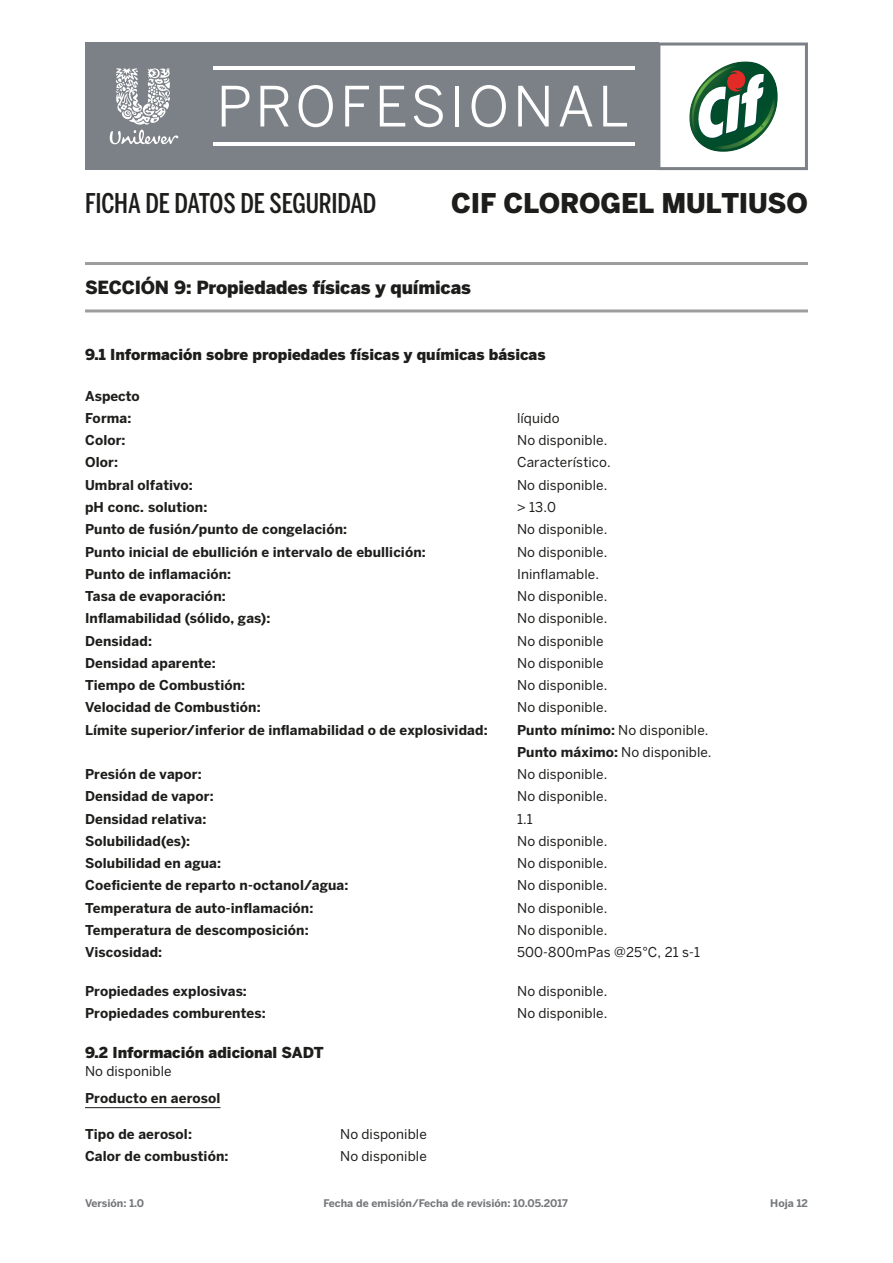
<style>
.page{position:relative;width:893px;height:1263px;background:#fff}
.page>*{position:absolute;margin:0;border:0;box-sizing:border-box;transform-origin:0 0}
.t1{font:500 27px "Benton Sans Comp";letter-spacing:-.005em;color:#1d1d1b}
.t2{font:900 27px "Benton Sans";letter-spacing:-.01em;color:#1d1d1b}
.t3{font:900 18px "Benton Sans";letter-spacing:-.015em;color:#1d1d1b}
.t4{font:900 15px "Benton Sans";color:#1d1d1b}
.t5{font:700 13.5px/22.2px "Benton Sans";letter-spacing:.01em;color:#1d1d1b}
.t6{font:13.5px/22.2px "Benton Sans";letter-spacing:.005em;color:#1d1d1b}
.t7{font:700 10.5px "Benton Sans";color:#76787b}
.s1{font-weight:700}
</style>
<div class="page">
<div style="left:85px;top:43px;width:574px;height:127px;background:#7b8187"></div>
<svg style="left:110px;top:68px;width:68px;height:76px"></svg>
<svg style="left:222px;top:86px;width:27px;height:40px"></svg>
<svg style="left:260px;top:86px;width:29px;height:40px"></svg>
<svg style="left:299px;top:85px;width:34px;height:42px"></svg>
<svg style="left:345px;top:86px;width:24px;height:40px"></svg>
<svg style="left:380px;top:86px;width:25px;height:40px"></svg>
<svg style="left:414px;top:85px;width:29px;height:42px"></svg>
<hr style="left:455px;top:86px;width:4px;height:40px;background:#fff">
<svg style="left:472px;top:85px;width:34px;height:42px"></svg>
<svg style="left:518px;top:86px;width:31px;height:40px"></svg>
<svg style="left:559px;top:86px;width:33px;height:40px"></svg>
<svg style="left:603px;top:86px;width:24px;height:40px"></svg>
<hr style="left:213px;top:143px;width:421px;height:3px;background:#fff">
<hr style="left:213px;top:67px;width:421px;height:3px;background:#fff">
<svg style="left:659px;top:43px;width:149px;height:127px"></svg>
<hr style="left:85px;top:262px;width:723px;height:3px;background:#9d9d9d">
<hr style="left:85px;top:1107px;width:135px;height:1px;background:#1d1d1b">
<hr style="left:85px;top:309px;width:723px;height:3px;background:#9d9d9d">
<h1 class="t1" style="left:85px;top:187px;width:293px">FICHA DE DATOS DE SEGURIDAD</h1>
<h1 class="t2" style="left:451px;top:187px;width:358px">CIF CLOROGEL MULTIUSO</h1>
<h2 class="t3" style="left:85px;top:277px;width:387px">SECCIÓN 9: Propiedades físicas y químicas</h2>
<p class="t4" style="left:85px;top:346px;width:462px">9.1 Información sobre propiedades físicas y químicas básicas</p>
<p class="t5" style="left:85px;top:384px;width:56px">Aspecto<br>Forma:</p>
<p class="t6" style="left:517px;top:407px;width:44px">líquido</p>
<p class="t5" style="left:85px;top:429px;width:42px">Color:</p>
<p class="t6" style="left:517px;top:429px;width:92px">No disponible.</p>
<p class="t5" style="left:85px;top:451px;width:34px">Olor:</p>
<p class="t6" style="left:517px;top:451px;width:95px">Característico.</p>
<p class="t5" style="left:85px;top:473px;width:109px">Umbral olfativo:</p>
<p class="t6" style="left:517px;top:474px;width:92px">No disponible.</p>
<p class="t5" style="left:85px;top:496px;width:124px">pH conc. solution:</p>
<p class="t6" style="left:517px;top:496px;width:41px">&gt; 13.0</p>
<p class="t5" style="left:85px;top:518px;width:264px">Punto de fusión/punto de congelación:</p>
<p class="t6" style="left:517px;top:518px;width:92px">No disponible.</p>
<p class="t5" style="left:85px;top:540px;width:342px">Punto inicial de ebullición e intervalo de ebullición:</p>
<p class="t6" style="left:517px;top:540px;width:92px">No disponible.</p>
<p class="t5" style="left:85px;top:562px;width:148px">Punto de inflamación:</p>
<p class="t6" style="left:517px;top:563px;width:83px">Ininflamable.</p>
<p class="t5" style="left:85px;top:585px;width:142px">Tasa de evaporación:</p>
<p class="t6" style="left:517px;top:585px;width:92px">No disponible.</p>
<p class="t5" style="left:85px;top:607px;width:187px">Inflamabilidad (sólido, gas):</p>
<p class="t6" style="left:517px;top:607px;width:92px">No disponible.</p>
<p class="t5" style="left:85px;top:629px;width:68px">Densidad:</p>
<p class="t6" style="left:517px;top:629px;width:88px">No disponible</p>
<p class="t5" style="left:85px;top:651px;width:132px">Densidad aparente:</p>
<p class="t6" style="left:517px;top:652px;width:88px">No disponible</p>
<p class="t5" style="left:85px;top:674px;width:162px">Tiempo de Combustión:</p>
<p class="t6" style="left:517px;top:674px;width:92px">No disponible.</p>
<p class="t5" style="left:85px;top:696px;width:177px">Velocidad de Combustión:</p>
<p class="t6" style="left:517px;top:696px;width:92px">No disponible.</p>
<p class="t5" style="left:85px;top:718px;width:404px">Límite superior/inferior de inflamabilidad o de explosividad:</p>
<p class="t6" style="left:517px;top:718px;width:196px"><span class="s1">Punto mínimo:</span> No disponible.<br><span class="s1">Punto máximo:</span> No disponible.</p>
<p class="t5" style="left:85px;top:763px;width:118px">Presión de vapor:</p>
<p class="t6" style="left:517px;top:763px;width:92px">No disponible.</p>
<p class="t5" style="left:85px;top:785px;width:130px">Densidad de vapor:</p>
<p class="t6" style="left:517px;top:785px;width:92px">No disponible.</p>
<p class="t5" style="left:85px;top:807px;width:123px">Densidad relativa:</p>
<p class="t6" style="left:517px;top:807px;width:17px">1.1</p>
<p class="t5" style="left:85px;top:830px;width:107px">Solubilidad(es):</p>
<p class="t6" style="left:517px;top:830px;width:92px">No disponible.</p>
<p class="t5" style="left:85px;top:852px;width:138px">Solubilidad en agua:</p>
<p class="t6" style="left:517px;top:852px;width:92px">No disponible.</p>
<p class="t5" style="left:85px;top:874px;width:265px">Coeficiente de reparto n-octanol/agua:</p>
<p class="t6" style="left:517px;top:874px;width:92px">No disponible.</p>
<p class="t5" style="left:85px;top:896px;width:230px">Temperatura de auto-inflamación:</p>
<p class="t6" style="left:517px;top:896px;width:92px">No disponible.</p>
<p class="t5" style="left:85px;top:919px;width:225px">Temperatura de descomposición:</p>
<p class="t6" style="left:517px;top:919px;width:92px">No disponible.</p>
<p class="t5" style="left:85px;top:941px;width:79px">Viscosidad:</p>
<p class="t6" style="left:517px;top:941px;width:185px">500-800mPas @25°C, 21 s-1</p>
<p class="t5" style="left:85px;top:979px;width:163px">Propiedades explosivas:</p>
<p class="t6" style="left:517px;top:979px;width:92px">No disponible.</p>
<p class="t5" style="left:85px;top:1002px;width:182px">Propiedades comburentes:</p>
<p class="t6" style="left:517px;top:1002px;width:92px">No disponible.</p>
<p class="t4" style="left:85px;top:1044px;width:240px">9.2 Información adicional SADT</p>
<p class="t6" style="left:85px;top:1060px;width:88px">No disponible</p>
<p class="t5" style="left:85px;top:1087px;width:137px">Producto en aerosol</p>
<p class="t5" style="left:85px;top:1123px;width:108px">Tipo de aerosol:</p>
<p class="t6" style="left:340px;top:1123px;width:88px">No disponible</p>
<p class="t5" style="left:85px;top:1145px;width:145px">Calor de combustión:</p>
<p class="t6" style="left:340px;top:1145px;width:88px">No disponible</p>
<p class="t7" style="left:85px;top:1197px;width:60px">Versión: 1.0</p>
<p class="t7" style="left:323px;top:1197px;width:246px">Fecha de emisión/Fecha de revisión: 10.05.2017</p>
<p class="t7" style="left:770px;top:1197px;width:39px">Hoja 12</p>
</div>
